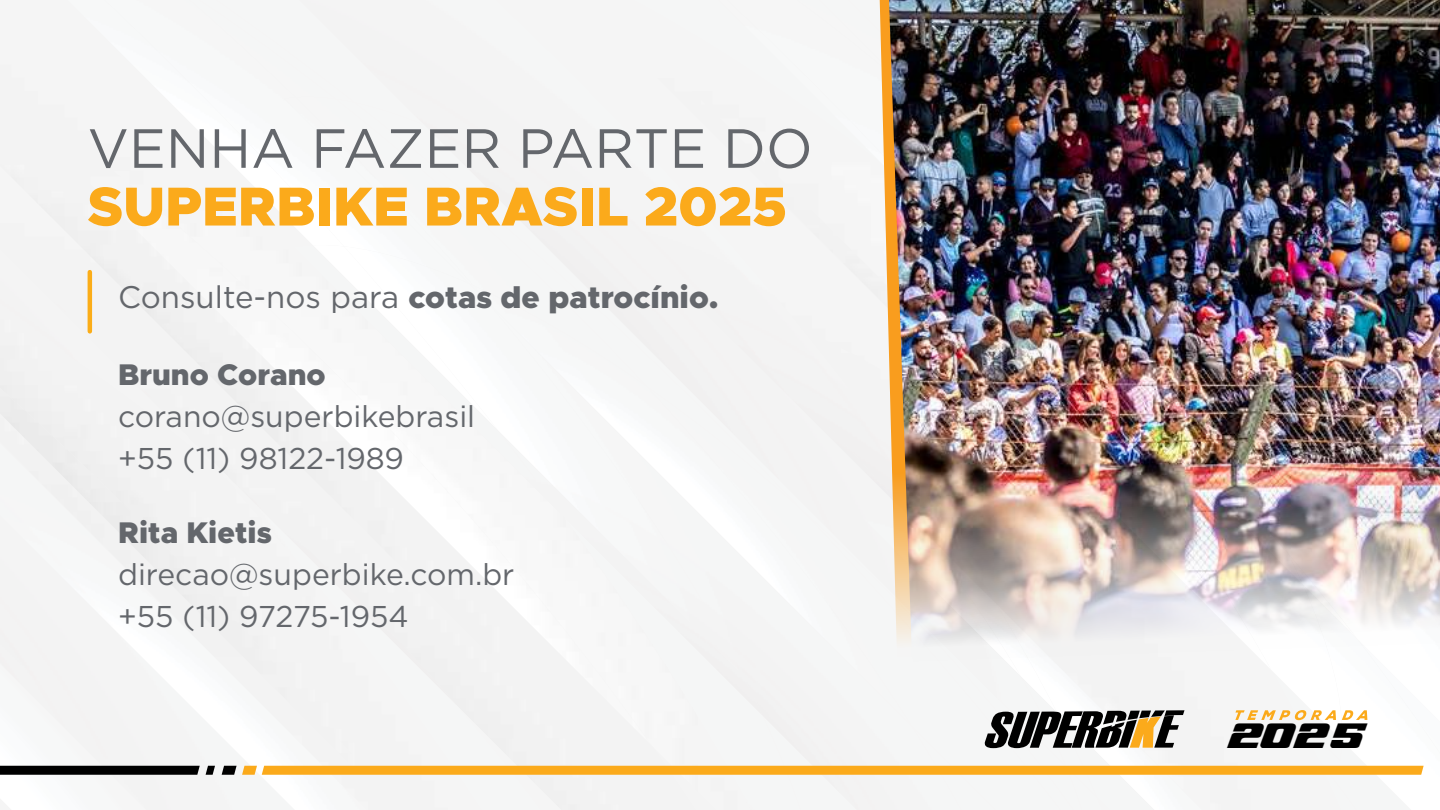
<style>
.page{position:relative;width:1440px;height:810px;background:#fff}
.page>*{position:absolute;margin:0;border:0;box-sizing:border-box;transform-origin:0 0}
.t1{font:900 55.05px "Metropolis";color:#fbaa1b}
.t2{font:55.05px "Gotham";color:#64676c}
.t3{font:900 31.12px "Metropolis";color:#64676c}
.t4{font:30px/42.1px "Gotham";color:#64676c}
.t5{font:900 30px "Metropolis";color:#64676c}
.t6{font:21.23px "NFL Red Zone";color:#000}
.s1{font-family:"Gotham";font-weight:400}
</style>
<div class="page">
<div style="left:0;top:64px;width:263px;height:294px;background:#f3f3f3"></div>
<div style="left:52px;top:0;width:418px;height:284px;background:#f4f4f4"></div>
<div style="left:52px;top:0;width:292px;height:246px;background:#f5f5f5"></div>
<div style="left:646px;top:99px;width:156px;height:186px;background:#f5f5f5"></div>
<img style="left:473px;top:285px;width:406px;height:355px">
<img style="left:285px;top:97px;width:188px;height:188px">
<img style="left:470px;top:284px;width:14px;height:14px">
<div style="left:640px;top:294px;width:239px;height:346px;background:#f5f6f6"></div>
<div style="left:688px;top:295px;width:191px;height:216px;background:#f3f3f3"></div>
<img style="left:0;top:358px;width:393px;height:448px">
<svg style="left:0;top:766px;width:200px;height:9px;background:#080808"></svg>
<svg style="left:206px;top:766px;width:9px;height:9px"></svg>
<svg style="left:222px;top:640px;width:1202px;height:170px"></svg>
<img style="left:889px;top:0;width:551px;height:662px">
<hr style="left:88px;top:272px;width:4px;height:59px;background:#fbad18">
<h1 class="t2" style="left:88px;top:113px;width:727px">VENHA FAZER PARTE DO</h1>
<h1 class="t1" style="left:88px;top:171px;width:701px">SUPERBIKE BRASIL 2025</h1>
<p class="t3" style="left:118px;top:278px;width:602px"><span class="s1">Consulte-nos para</span> cotas de patrocínio.</p>
<p class="t5" style="left:118px;top:356px;width:209px">Bruno Corano</p>
<p class="t4" style="left:118px;top:395px;width:359px">corano@superbikebrasil +55 (11) 98122-1989</p>
<p class="t5" style="left:118px;top:514px;width:155px">Rita Kietis</p>
<p class="t4" style="left:118px;top:553px;width:398px">direcao@superbike.com.br +55 (11) 97275-1954</p>
<p class="t6" style="left:1227px;top:723px;width:137px">202 5</p>
</div>
